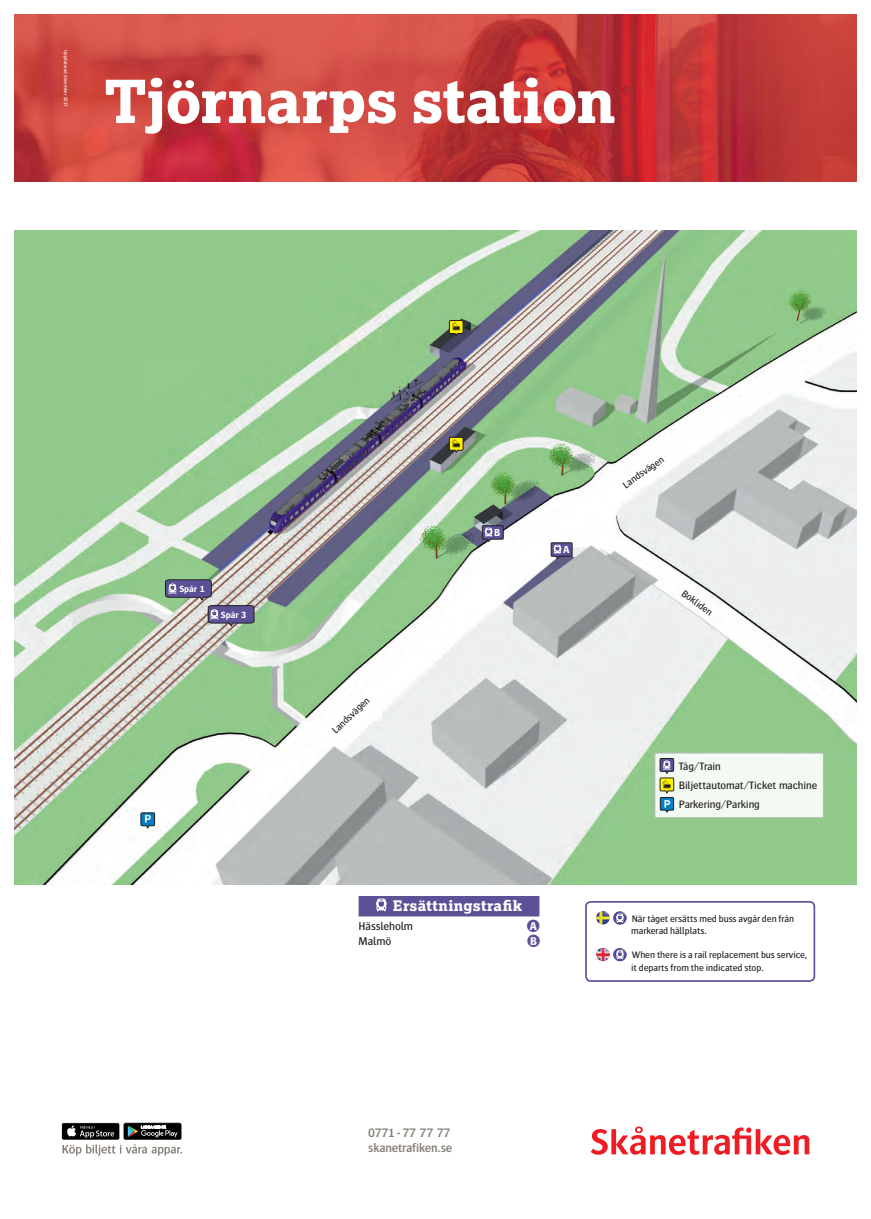
<style>
.page{position:relative;width:871px;height:1219px;background:#fff}
.page>*{position:absolute;margin:0;border:0;box-sizing:border-box;transform-origin:0 0}
.t1{font:800 59.4px "Lexia";letter-spacing:-.015em;color:#fff}
.t2{font:800 14.4px "Lexia";letter-spacing:.02em;color:#fff}
.t3{font:14.3px "Resepikto Banverket";color:#231f20}
.t4{font:14.3px "Resepikto Banverket";color:#fff}
.t5{font:13.9px "Resepikto Banverket";color:#fff}
.t6{font:600 12.8px/15.6px "Bosis Oresund Std";letter-spacing:-.015em;color:#857f78}
.t7{font:11.7px "Bosis Oresund Std";letter-spacing:-.01em;color:#231f20}
.t8{font:900 11.7px "Fotnot";color:#5b5197}
.t9{font:11.1px/18.8px "Bosis Oresund Std";letter-spacing:-.005em;color:#231f20}
.t10{font:700 10.5px "Bosis Oresund Std";color:#fff}
.t11{font:10px "Bosis Oresund Std";color:#231f20}
.t12{font:9.8px/12.1px "Bosis Oresund Std";letter-spacing:-.005em;color:#231f20}
.t13{font:700 9.3px "Bosis Oresund Std";letter-spacing:-.005em;color:#fff}
.t14{font:5px "Bosis Oresund Std";color:#fff}
.s1{font-family:"Bosis Oresund Std";font-weight:700;color:#fff}
</style>
<div class="page">
<img style="left:14px;top:14px;width:842px;height:167px">
<svg style="left:590px;top:1126px;width:219px;height:29px"></svg>
<svg style="left:62px;top:1123px;width:120px;height:32px"></svg>
<img style="left:14px;top:231px;width:842px;height:653px">
<svg style="left:448px;top:320px;width:15px;height:17px"></svg>
<svg style="left:448px;top:437px;width:15px;height:17px"></svg>
<svg style="left:165px;top:579px;width:89px;height:47px;background:#9d99a9"></svg>
<svg style="left:140px;top:812px;width:15px;height:17px"></svg>
<div style="left:654px;top:753px;width:169px;height:65px;background:#f3f9f3"></div>
<div style="left:654px;top:753px;width:169px;height:65px;border:1px solid #bcbdc0"></div>
<svg style="left:659px;top:758px;width:15px;height:55px"></svg>
<svg style="left:550px;top:542px;width:22px;height:17px"></svg>
<svg style="left:482px;top:525px;width:21px;height:17px"></svg>
<div style="left:585px;top:901px;width:230px;height:81px;border:2px solid #5b5197;border-radius:5px"></div>
<img style="left:613px;top:911px;width:13px;height:14px;border-radius:7px">
<svg style="left:616px;top:914px;width:7px;height:9px"></svg>
<svg style="left:596px;top:911px;width:13px;height:13px"></svg>
<svg style="left:596px;top:948px;width:30px;height:13px"></svg>
<div style="left:358px;top:896px;width:181px;height:20px;background:#5b5197"></div>
<svg style="left:376px;top:898px;width:10px;height:13px"></svg>
<p class="t14" style="left:68px;top:50px;width:58px;rotate:90deg">Uppdaterad december 2017</p>
<h1 class="t1" style="left:104px;top:63px;width:513px">Tjörnarps station</h1>
<p class="t13" style="left:179px;top:584px;width:27px">Spår 1</p>
<p class="t13" style="left:221px;top:610px;width:27px">Spår 3</p>
<h3 class="t4" style="left:148px;top:813px;width:7px">x</h3>
<p class="t11" style="left:329px;top:727px;width:49px;rotate:-43deg">Landsvägen</p>
<h3 class="t3" style="left:456px;top:321px;width:7px">g</h3>
<h3 class="t3" style="left:456px;top:438px;width:7px">g</h3>
<p class="t10" style="left:494px;top:527px;width:8px">B</p>
<p class="t10" style="left:563px;top:544px;width:8px">A</p>
<h2 class="t2" style="left:392px;top:896px;width:131px">Ersättningstrafik</h2>
<p class="t7" style="left:358px;top:920px;width:56px">Hässleholm</p>
<p class="t8" style="left:527px;top:918px;width:14px">[<span class="s1">A</span></p>
<p class="t7" style="left:358px;top:935px;width:34px">Malmö</p>
<p class="t8" style="left:527px;top:933px;width:14px">[<span class="s1">B</span></p>
<p class="t11" style="left:620px;top:481px;width:49px;rotate:-35deg">Landsvägen</p>
<p class="t11" style="left:685px;top:588px;width:37px;rotate:36deg">Bokliden</p>
<h3 class="t3" style="left:666px;top:778px;width:7px">g</h3>
<h3 class="t5" style="left:666px;top:798px;width:7px">x</h3>
<p class="t9" style="left:678px;top:757px;width:140px">Tåg/Train<br>Biljettautomat/Ticket machine<br>Parkering/Parking</p>
<p class="t12" style="left:631px;top:912px;width:164px">När tåget ersätts med buss avgår den från markerad hållplats.</p>
<p class="t12" style="left:631px;top:949px;width:178px;line-height:12.7px">When there is a rail replacement bus service, it departs from the indicated stop.</p>
<h3 class="t6" style="left:368px;top:1124px;width:86px">0771 - 77 77 77 skanetrafiken.se</h3>
</div>
